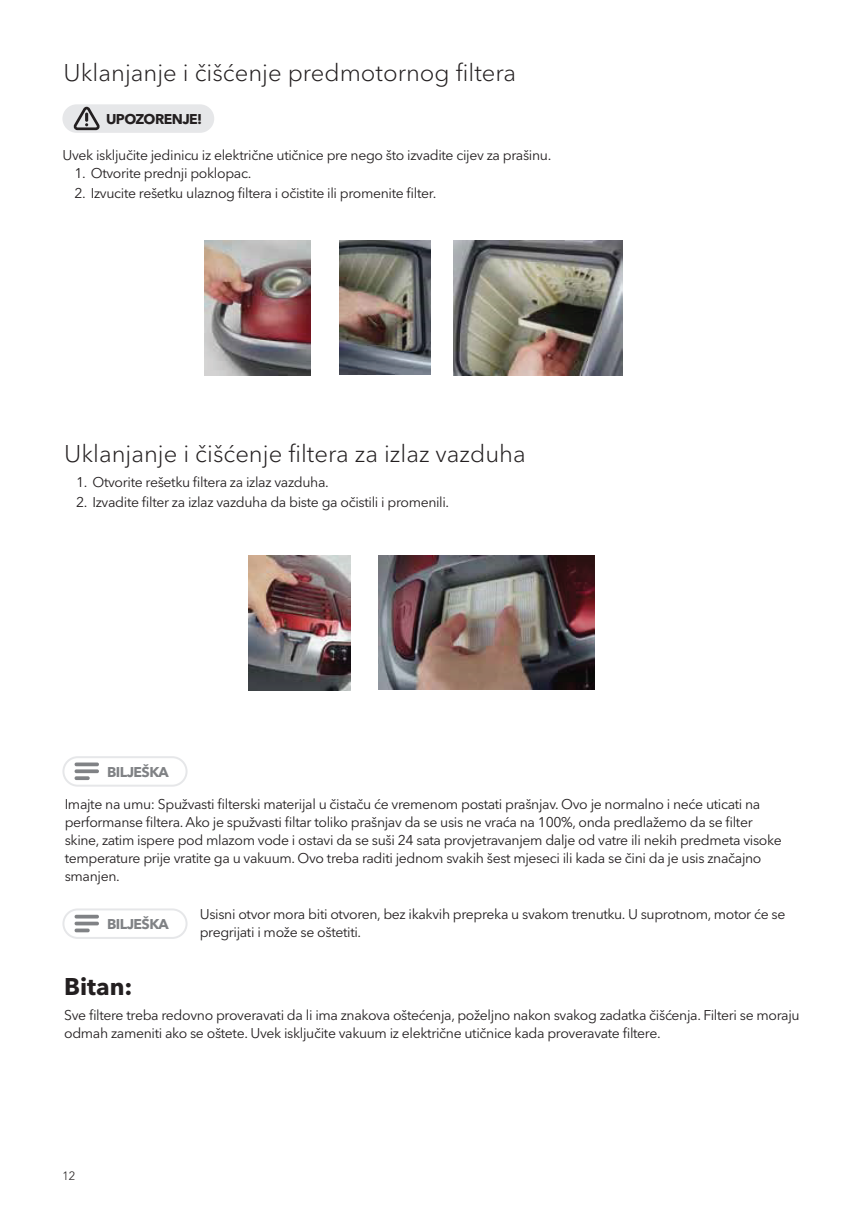
<style>
.page{position:relative;width:857px;height:1225px;background:#fff}
.page>*{position:absolute;margin:0;border:0;box-sizing:border-box;transform-origin:0 0}
.t1{font:300 24px "Avenir Next World";color:#231f20}
.t2{font:700 24px "Avenir Next World";color:#231f20}
.t3{font:14px/18px "Avenir Next World";letter-spacing:-.025em;color:#231f20}
.t4{font:700 14px "Avenir Next World";letter-spacing:-.04em;color:#808285}
.t5{font:700 14px "Avenir Next World";letter-spacing:-.04em;color:#231f20}
.t6{font:300 12px "Avenir LT Pro";color:#231f20}
</style>
<div class="page">
<img style="left:204px;top:240px;width:107px;height:135px">
<img style="left:339px;top:240px;width:91px;height:135px">
<img style="left:453px;top:240px;width:168px;height:135px">
<img style="left:248px;top:555px;width:102px;height:135px">
<img style="left:378px;top:555px;width:216px;height:134px">
<div style="left:62px;top:756px;width:125px;height:30px;border:2px solid #e6e7e9;border-radius:14px"></div>
<svg style="left:74px;top:762px;width:25px;height:18px"></svg>
<div style="left:62px;top:908px;width:125px;height:31px;border:2px solid #e6e7e9;border-radius:14px"></div>
<svg style="left:74px;top:914px;width:25px;height:18px"></svg>
<div style="left:62px;top:104px;width:152px;height:29px;background:#e6e7e9;border-radius:14px"></div>
<svg style="left:73px;top:107px;width:27px;height:23px"></svg>
<h1 class="t1" style="left:63px;top:53px;width:454px">Uklanjanje i čišćenje predmotornog filtera</h1>
<p class="t5" style="left:106px;top:111px;width:98px">UPOZORENJE!</p>
<p class="t3" style="left:62px;top:146px;width:490px">Uvek isključite jedinicu iz električne utičnice pre nego što izvadite cijev za prašinu.</p>
<p class="t3" style="left:74px;top:164px;width:178px">1. Otvorite prednji poklopac.</p>
<p class="t3" style="left:74px;top:185px;width:363px">2. Izvucite rešetku ulaznog filtera i očistite ili promenite filter.</p>
<h1 class="t1" style="left:64px;top:435px;width:463px">Uklanjanje i čišćenje filtera za izlaz vazduha</h1>
<p class="t3" style="left:76px;top:473px;width:254px">1. Otvorite rešetku filtera za izlaz vazduha.</p>
<p class="t3" style="left:76px;top:494px;width:374px">2. Izvadite filter za izlaz vazduha da biste ga očistili i promenili.</p>
<p class="t4" style="left:107px;top:764px;width:63px">BILJEŠKA</p>
<p class="t3" style="left:65px;top:795px;width:718px">Imajte na umu: Spužvasti filterski materijal u čistaču će vremenom postati prašnjav. Ovo je normalno i neće uticati na performanse filtera. Ako je spužvasti filtar toliko prašnjav da se usis ne vraća na 100%, onda predlažemo da se filter skine, zatim ispere pod mlazom vode i ostavi da se suši 24 sata provjetravanjem dalje od vatre ili nekih predmeta visoke temperature prije vratite ga u vakuum. Ovo treba raditi jednom svakih šest mjeseci ili kada se čini da je usis značajno smanjen.</p>
<p class="t4" style="left:107px;top:916px;width:63px">BILJEŠKA</p>
<h1 class="t2" style="left:64px;top:973px;width:70px">Bitan:</h1>
<p class="t3" style="left:200px;top:905px;width:587px">Usisni otvor mora biti otvoren, bez ikakvih prepreka u svakom trenutku. U suprotnom, motor će se pregrijati i može se oštetiti.</p>
<p class="t3" style="left:64px;top:1006px;width:736px">Sve filtere treba redovno proveravati da li ima znakova oštećenja, poželjno nakon svakog zadatka čišćenja. Filteri se moraju odmah zameniti ako se oštete. Uvek isključite vakuum iz električne utičnice kada proveravate filtere.</p>
<p class="t6" style="left:62px;top:1168px;width:14px">12</p>
</div>
